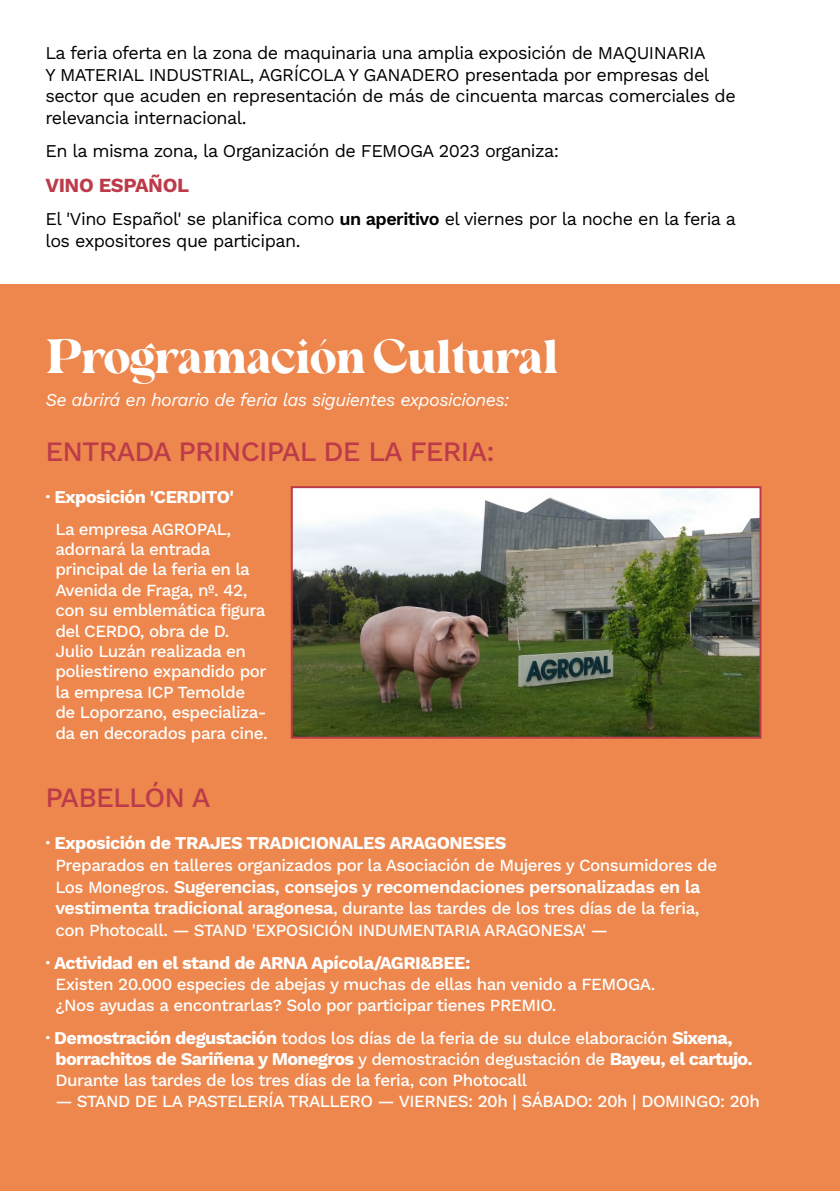
<style>
.page{position:relative;width:840px;height:1191px;background:#fff}
.page>*{position:absolute;margin:0;border:0;box-sizing:border-box;transform-origin:0 0}
.t1{font:48px "Margate";letter-spacing:-.03em;color:#fff}
.t2{font:500 28px "Work Sans";letter-spacing:-.03em;color:#bc3b4a}
.t3{font:700 20px "Work Sans";letter-spacing:-.02em;color:#bc3b4a}
.t4{font:18px/21.6px "Work Sans";letter-spacing:-.03em;color:#000}
.t5{font:700 18px "Work Sans";letter-spacing:-.03em;color:#fff}
.t6{font:600 18px "Work Sans";letter-spacing:-.03em;color:#fff}
.t7{font:italic 18px "Work Sans";letter-spacing:-.03em;color:#fff}
.t8{font:500 17px/20.4px "Work Sans";letter-spacing:-.03em;color:#fff}
.s1{font-weight:600}
.s2{font-weight:500;font-size:17px}
.s3{font-weight:600;font-size:18px}
.s4{font-weight:700;font-size:18px}
</style>
<div class="page">
<div style="left:0;top:285px;width:839px;height:906px;background:#ed874d"></div>
<hr style="left:839px;top:0;width:1px;height:1191px;background:#ed874d">
<img style="left:293px;top:489px;width:465px;height:246px">
<div style="left:290px;top:486px;width:471px;height:252px;border:2px solid #bc3b4a"></div>
<p class="t4" style="left:45px;top:42px;width:691px">La feria oferta en la zona de maquinaria una amplia exposición de MAQUINARIA<br>Y MATERIAL INDUSTRIAL, AGRÍCOLA Y GANADERO presentada por empresas del sector que acuden en representación de más de cincuenta marcas comerciales de relevancia internacional.</p>
<p class="t4" style="left:45px;top:139px;width:515px">En la misma zona, la Organización de FEMOGA 2023 organiza:</p>
<p class="t3" style="left:45px;top:170px;width:145px">VINO ESPAÑOL</p>
<p class="t4" style="left:45px;top:208px;width:691px">El 'Vino Español' se planifica como <span class="s1">un aperitivo</span> el viernes por la noche en la feria a los expositores que participan.</p>
<h1 class="t1" style="left:45px;top:328px;width:514px">Programación Cultural</h1>
<p class="t7" style="left:45px;top:386px;width:465px">Se abrirá en horario de feria las siguientes exposiciones:</p>
<h2 class="t2" style="left:45px;top:430px;width:450px">ENTRADA PRINCIPAL DE LA FERIA:</h2>
<p class="t5" style="left:45px;top:483px;width:190px">· Exposición 'CERDITO'</p>
<p class="t8" style="left:55px;top:518px;width:214px">La empresa AGROPAL, adornará la entrada principal de la feria en la<br>Avenida de Fraga, nº. 42, con su emblemática figura del CERDO, obra de D.<br>Julio Luzán realizada en poliestireno expandido por la empresa ICP Temolde de Loporzano, especializa&shy;da en decorados para cine.</p>
<h2 class="t2" style="left:45px;top:776px;width:166px">PABELLÓN A</h2>
<p class="t5" style="left:45px;top:829px;width:462px">· Exposición de TRAJES TRADICIONALES ARAGONESES</p>
<p class="t8" style="left:55px;top:854px;width:663px">Preparados en talleres organizados por la Asociación de Mujeres y Consumidores de</p>
<p class="t6" style="left:55px;top:873px;width:646px"><span class="s2">Los Monegros.</span> Sugerencias, consejos y recomendaciones personalizadas en la</p>
<p class="t8" style="left:55px;top:897px;width:645px;line-height:21.6px"><span class="s3">vestimenta tradicional aragonesa</span>, durante las tardes de los tres días de la feria, con Photocall. — STAND 'EXPOSICIÓN INDUMENTARIA ARAGONESA' —</p>
<p class="t5" style="left:45px;top:949px;width:426px">· Actividad en el stand de ARNA Apícola/AGRI&amp;BEE:</p>
<p class="t8" style="left:55px;top:973px;width:601px">Existen 20.000 especies de abejas y muchas de ellas han venido a FEMOGA. ¿Nos ayudas a encontrarlas? Solo por participar tienes PREMIO.</p>
<p class="t8" style="left:45px;top:1027px;width:688px"><span class="s4">· Demostración degustación</span> todos los días de la feria de su dulce elaboración <span class="s4">Sixena,</span></p>
<p class="t5" style="left:55px;top:1045px;width:698px">borrachitos de Sariñena y Monegros <span class="s2">y demostración degustación de</span> Bayeu, el cartujo.</p>
<p class="t8" style="left:55px;top:1069px;width:473px">Durante las tardes de los tres días de la feria, con Photocall</p>
<p class="t8" style="left:55px;top:1090px;width:705px">— STAND DE LA PASTELERÍA TRALLERO — VIERNES: 20h | SÁBADO: 20h | DOMINGO: 20h</p>
</div>
